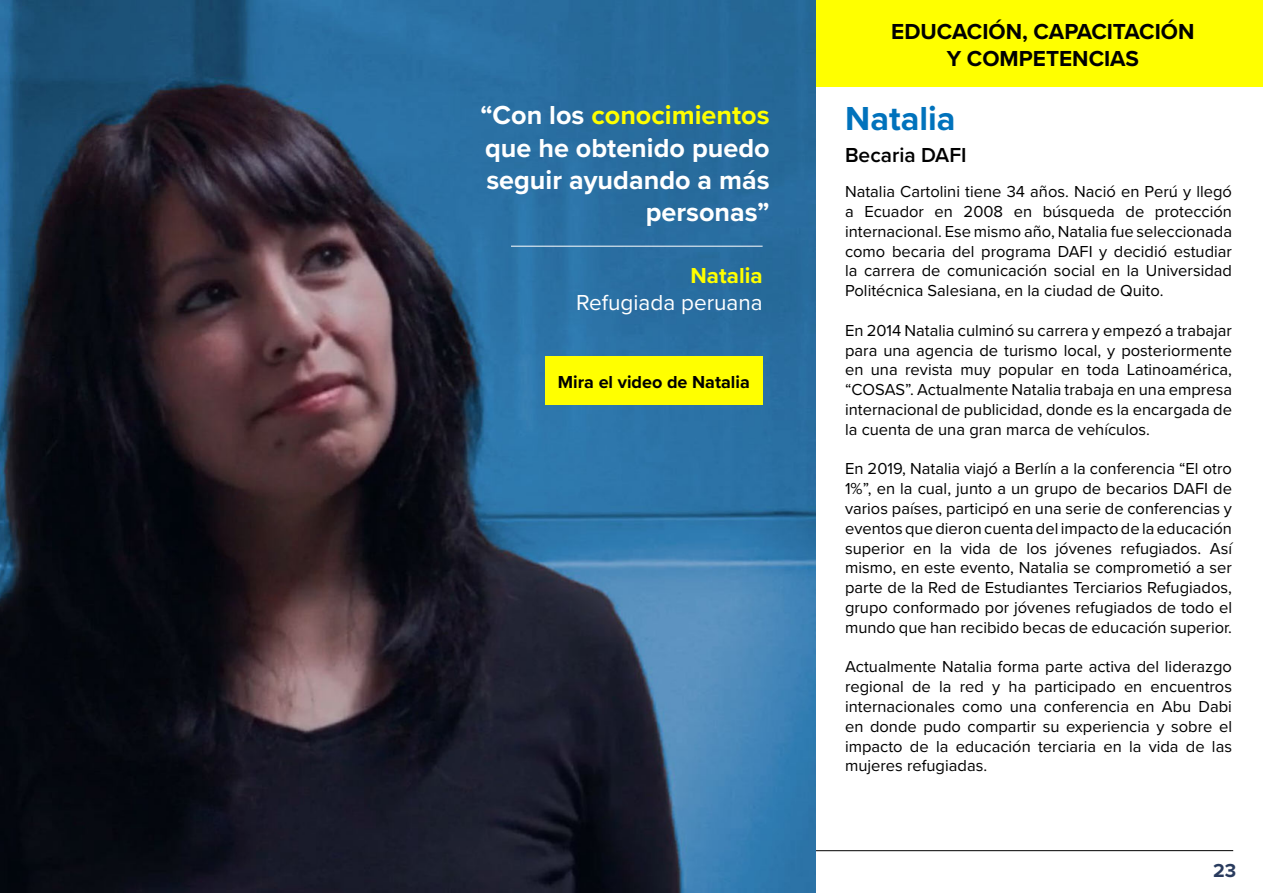
<style>
.page{position:relative;width:1263px;height:893px;background:#fff}
.page>*{position:absolute;margin:0;border:0;box-sizing:border-box;transform-origin:0 0}
.t1{font:700 34.5px "Proxima Nova";color:#0072bc}
.t2{font:700 27px/32.4px "Proxima Nova";color:#fff;text-align:right}
.t3{font:700 22.5px/27px "Proxima Nova";color:#000;text-align:center}
.t4{font:22.5px "Proxima Nova";color:#fff}
.t5{font:700 22.5px "Proxima Nova";color:#ff0}
.t6{font:600 21px "Proxima Nova";color:#000}
.t7{font:700 19.5px "Proxima Nova";color:#293b5e}
.t8{font:700 18px "Proxima Nova";color:#000}
.t9{font:16.5px/19.8px "Proxima Nova";color:#000;text-align:justify}
.s1{color:#ff0}
</style>
<div class="page">
<hr style="left:32px;top:850px;width:1201px;height:1px;background:#000">
<div style="left:816px;top:0;width:447px;height:86px;background:#ff0"></div>
<img style="left:0;top:0;width:816px;height:893px">
<hr style="left:511px;top:246px;width:252px;height:1px;background:#fff">
<div style="left:545px;top:356px;width:218px;height:49px;background:#ff0"></div>
<h2 class="t2" style="left:480px;top:99px;width:291px">“Con los <span class="s1">conocimientos </span>que he obtenido puedo seguir ayudando a más personas”</h2>
<h3 class="t5" style="left:690px;top:264px;width:74px">Natalia</h3>
<h3 class="t4" style="left:576px;top:293px;width:188px">Refugiada peruana</h3>
<p class="t8" style="left:558px;top:374px;width:193px">Mira el video de Natalia</p>
<h3 class="t3" style="left:891px;top:17px;width:305px">EDUCACIÓN, CAPACITACIÓN<br>Y COMPETENCIAS</h3>
<h1 class="t1" style="left:845px;top:100px;width:112px">Natalia</h1>
<p class="t6" style="left:845px;top:146px;width:123px">Becaria DAFI</p>
<p class="t9" style="left:845px;top:182px;width:388px">Natalia Cartolini tiene 34 años. Nació en Perú y llegó a Ecuador en 2008 en búsqueda de protección internacional. Ese mismo año, Natalia fue seleccionada como becaria del programa DAFI y decidió estudiar la carrera de comunicación social en la Universidad Politécnica Salesiana, en la ciudad de Quito.</p>
<p class="t9" style="left:845px;top:320px;width:388px">En 2014 Natalia culminó su carrera y empezó a trabajar para una agencia de turismo local, y posteriormente en una revista muy popular en toda Latinoamérica, “COSAS”. Actualmente Natalia trabaja en una empresa internacional de publicidad, donde es la encargada de la cuenta de una gran marca de vehículos.</p>
<p class="t9" style="left:845px;top:459px;width:388px">En 2019, Natalia viajó a Berlín a la conferencia “El otro 1%”, en la cual, junto a un grupo de becarios DAFI de varios países, participó en una serie de conferencias y eventos que dieron cuenta del impacto de la educación superior en la vida de los jóvenes refugiados. Así mismo, en este evento, Natalia se comprometió a ser parte de la Red de Estudiantes Terciarios Refugiados, grupo conformado por jóvenes refugiados de todo el mundo que han recibido becas de educación superior.</p>
<p class="t9" style="left:845px;top:657px;width:388px">Actualmente Natalia forma parte activa del liderazgo regional de la red y ha participado en encuentros internacionales como una conferencia en Abu Dabi en donde pudo compartir su experiencia y sobre el impacto de la educación terciaria en la vida de las mujeres refugiadas.</p>
<p class="t7" style="left:1213px;top:860px;width:25px">23</p>
</div>
